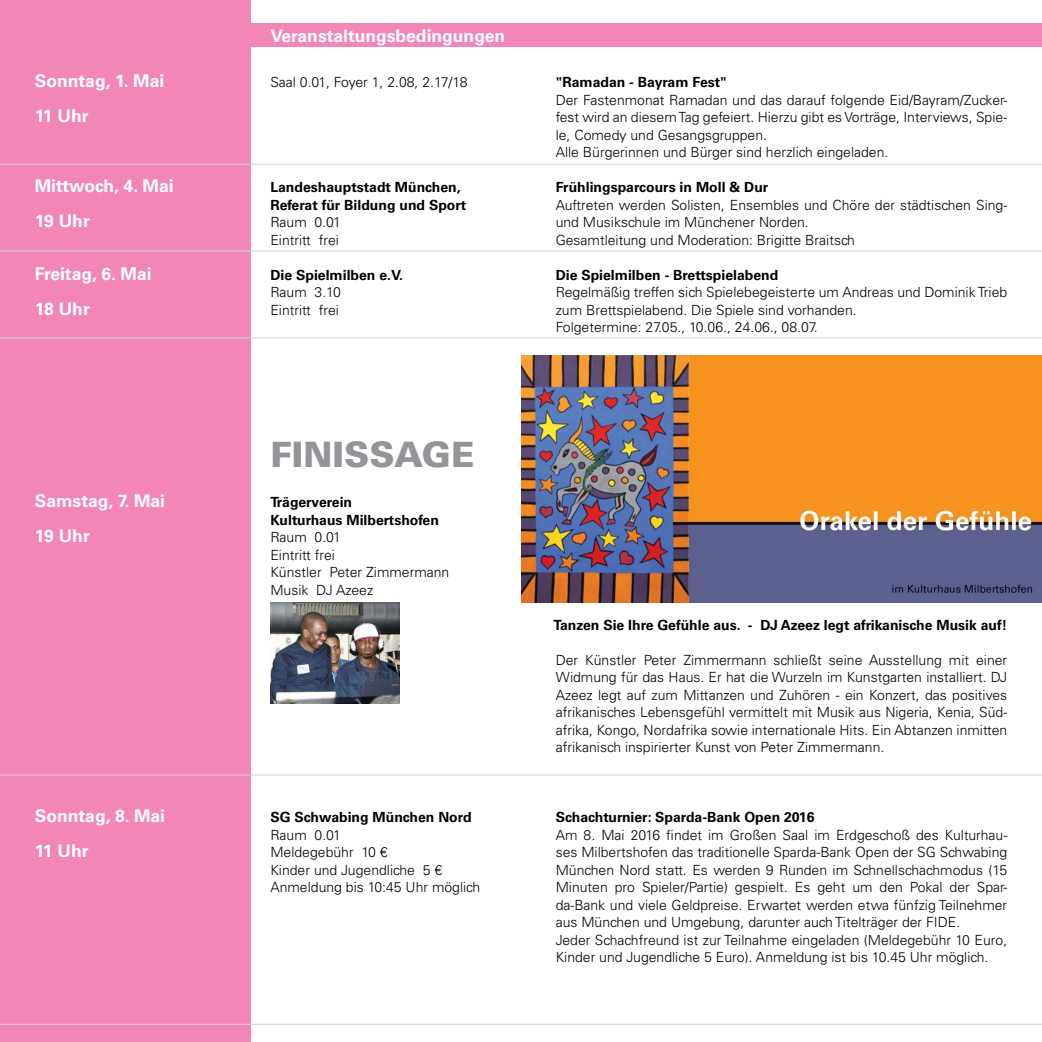
<style>
.page{position:relative;width:1042px;height:1042px;background:#fff}
.page>*{position:absolute;margin:0;border:0;box-sizing:border-box;transform-origin:0 0}
.t1{font:900 35px "Univers LT";color:#939598}
.t2{font:700 17.5px/35px "Univers LT";color:#fff}
.t3{font:300 14px/17.5px "Univers LT";color:#000}
.t4{font:700 14px/17.5px "Univers LT";color:#000}
.t5{font:300 14px "Univers LT";letter-spacing:-.02em;color:#000}
</style>
<div class="page">
<div style="left:0;top:0;width:251px;height:1042px;background:#f287b7"></div>
<div style="left:241px;top:23px;width:801px;height:23px;background:#f287b7"></div>
<hr style="left:0;top:164px;width:1042px;height:1px;background:#d1d3d4">
<hr style="left:0;top:251px;width:1042px;height:1px;background:#d1d3d4">
<hr style="left:0;top:337px;width:1042px;height:1px;background:#d1d3d4">
<hr style="left:0;top:1024px;width:1042px;height:1px;background:#d1d3d4">
<hr style="left:0;top:774px;width:1042px;height:1px;background:#d1d3d4">
<img style="left:521px;top:355px;width:521px;height:247px">
<img style="left:270px;top:602px;width:130px;height:101px">
<p class="t2" style="left:270px;top:18px;width:236px">Veranstaltungsbedingungen</p>
<p class="t2" style="left:35px;top:64px;width:131px">Sonntag, 1. Mai<br>11 Uhr</p>
<p class="t5" style="left:270px;top:74px;width:199px">Saal 0.01, Foyer 1, 2.08, 2.17/18</p>
<p class="t2" style="left:35px;top:169px;width:140px">Mittwoch, 4. Mai<br>19 Uhr</p>
<p class="t4" style="left:270px;top:179px;width:197px">Landeshauptstadt München,<br>Referat für Bildung und Sport</p>
<p class="t3" style="left:270px;top:214px;width:72px">Raum 0.01<br>Eintritt frei</p>
<p class="t2" style="left:35px;top:256px;width:118px">Freitag, 6. Mai<br>18 Uhr</p>
<p class="t4" style="left:270px;top:266px;width:134px">Die Spielmilben e.V.</p>
<p class="t3" style="left:270px;top:284px;width:72px">Raum 3.10<br>Eintritt frei</p>
<h1 class="t1" style="left:270px;top:432px;width:205px">FINISSAGE</h1>
<p class="t2" style="left:35px;top:484px;width:132px">Samstag, 7. Mai<br>19 Uhr</p>
<p class="t4" style="left:270px;top:494px;width:170px">Trägerverein<br>Kulturhaus Milbertshofen</p>
<p class="t3" style="left:270px;top:529px;width:180px">Raum 0.01<br>Eintritt frei<br>Künstler Peter Zimmermann<br>Musik DJ Azeez</p>
<p class="t2" style="left:35px;top:799px;width:132px">Sonntag, 8. Mai<br>11 Uhr</p>
<p class="t4" style="left:270px;top:809px;width:203px">SG Schwabing München Nord</p>
<p class="t3" style="left:270px;top:826px;width:211px">Raum 0.01<br>Meldegebühr 10 €<br>Kinder und Jugendliche 5 €<br>Anmeldung bis 10:45 Uhr möglich</p>
<p class="t4" style="left:556px;top:74px;width:173px">"Ramadan - Bayram Fest"</p>
<p class="t3" style="left:556px;top:91px;width:453px">Der Fastenmonat Ramadan und das darauf folgende Eid/Bayram/Zucker&shy;fest wird an diesem Tag gefeiert. Hierzu gibt es Vorträge, Interviews, Spie&shy;le, Comedy und Gesangsgruppen.<br>Alle Bürgerinnen und Bürger sind herzlich eingeladen.</p>
<p class="t4" style="left:556px;top:179px;width:214px">Frühlingsparcours in Moll &amp; Dur</p>
<p class="t3" style="left:556px;top:196px;width:453px">Auftreten werden Solisten, Ensembles und Chöre der städtischen Sing&shy;und Musikschule im Münchener Norden.<br>Gesamtleitung und Moderation: Brigitte Braitsch</p>
<p class="t4" style="left:556px;top:266px;width:224px">Die Spielmilben - Brettspielabend</p>
<p class="t3" style="left:556px;top:284px;width:453px">Regelmäßig treffen sich Spielebegeisterte um Andreas und Dominik Trieb zum Brettspielabend. Die Spiele sind vorhanden.<br>Folgetermine: 27.05., 10.06., 24.06., 08.07.</p>
<p class="t4" style="left:553px;top:616px;width:455px">Tanzen Sie Ihre Gefühle aus. - DJ Azeez legt afrikanische Musik auf!</p>
<p class="t3" style="left:556px;top:651px;width:453px;text-align:justify">Der Künstler Peter Zimmermann schließt seine Ausstellung mit einer Widmung für das Haus. Er hat die Wurzeln im Kunstgarten installiert. DJ Azeez legt auf zum Mittanzen und Zuhören - ein Konzert, das positives afrikanisches Lebensgefühl vermittelt mit Musik aus Nigeria, Kenia, Süd&shy;afrika, Kongo, Nordafrika sowie internationale Hits. Ein Abtanzen inmitten afrikanisch inspirierter Kunst von Peter Zimmermann.</p>
<p class="t4" style="left:556px;top:809px;width:260px">Schachturnier: Sparda-Bank Open 2016</p>
<p class="t3" style="left:556px;top:826px;width:453px">Am 8. Mai 2016 findet im Großen Saal im Erdgeschoß des Kulturhau&shy;ses Milbertshofen das traditionelle Sparda-Bank Open der SG Schwabing München Nord statt. Es werden 9 Runden im Schnellschachmodus (15<br>Minuten pro Spieler/Partie) gespielt. Es geht um den Pokal der Spar&shy;da-Bank und viele Geldpreise. Erwartet werden etwa fünfzig Teilnehmer aus München und Umgebung, darunter auch Titelträger der FIDE.<br>Jeder Schachfreund ist zur Teilnahme eingeladen (Meldegebühr 10 Euro, Kinder und Jugendliche 5 Euro). Anmeldung ist bis 10.45 Uhr möglich.</p>
</div>
